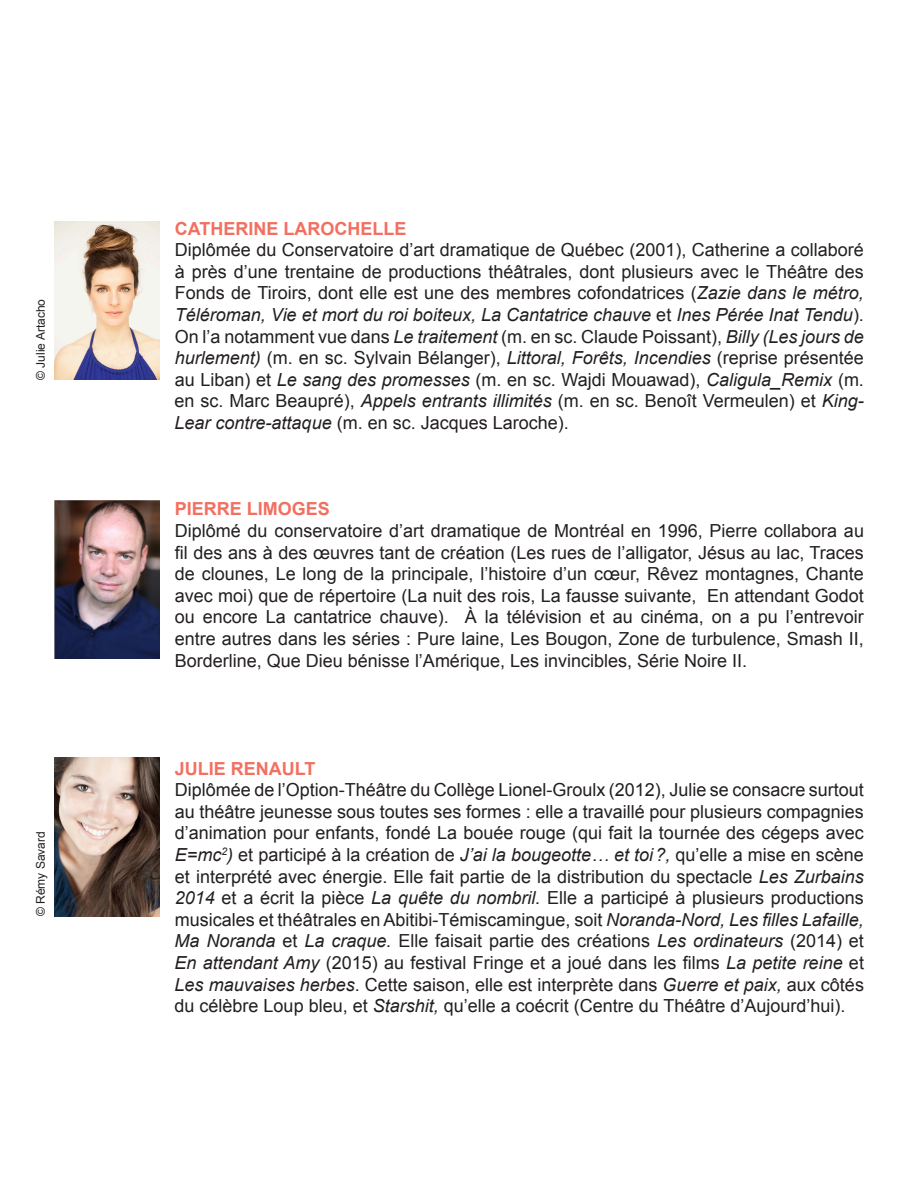
<style>
.page{position:relative;width:918px;height:1188px;background:#fff}
.page>*{position:absolute;margin:0;border:0;box-sizing:border-box;transform-origin:0 0}
.t1{font:18px/21.6px "Arial";color:#231f20;text-align:justify}
.t2{font:700 18px "Arial";color:#f36f60}
.t3{font:12px "Arial";color:#231f20}
.s1{font-style:italic}
</style>
<div class="page">
<img style="left:54px;top:758px;width:106px;height:158px">
<img style="left:54px;top:221px;width:106px;height:159px">
<img style="left:54px;top:500px;width:106px;height:159px">
<p class="t3" style="left:33px;top:380px;width:82px;rotate:-90deg">© Julie Artacho</p>
<p class="t3" style="left:33px;top:916px;width:86px;rotate:-90deg">© Rémy Savard</p>
<p class="t2" style="left:175px;top:216px;width:233px">CATHERINE LAROCHELLE</p>
<p class="t1" style="left:175px;top:239px;width:691px">Diplômée du Conservatoire d’art dramatique de Québec (2001), Catherine a collaboré à près d’une trentaine de productions théâtrales, dont plusieurs avec le Théâtre des Fonds de Tiroirs, dont elle est une des membres cofondatrices (<span class="s1">Zazie dans le métro, Téléroman, Vie et mort du roi boiteux, La Cantatrice chauve</span> et <span class="s1">Ines Pérée Inat Tendu</span>).<br>On l’a notamment vue dans <span class="s1">Le traitement</span> (m. en sc. Claude Poissant), <span class="s1">Billy (Les jours de hurlement)</span> (m. en sc. Sylvain Bélanger), <span class="s1">Littoral, Forêts, Incendies</span> (reprise présentée au Liban) et <span class="s1">Le sang des promesses</span> (m. en sc. Wajdi Mouawad), <span class="s1">Caligula_Remix</span> (m. en sc. Marc Beaupré), <span class="s1">Appels entrants illimités</span> (m. en sc. Benoît Vermeulen) et <span class="s1">King-Lear contre-attaque</span> (m. en sc. Jacques Laroche).</p>
<p class="t2" style="left:175px;top:497px;width:157px">PIERRE LIMOGES</p>
<p class="t1" style="left:175px;top:520px;width:691px">Diplômé du conservatoire d’art dramatique de Montréal en 1996, Pierre collabora au fil des ans à des œuvres tant de création (Les rues de l’alligator, Jésus au lac, Traces de clounes, Le long de la principale, l’histoire d’un cœur, Rêvez montagnes, Chante avec moi) que de répertoire (La nuit des rois, La fausse suivante, En attendant Godot ou encore La cantatrice chauve). À la télévision et au cinéma, on a pu l’entrevoir entre autres dans les séries : Pure laine, Les Bougon, Zone de turbulence, Smash II, Borderline, Que Dieu bénisse l’Amérique, Les invincibles, Série Noire II.</p>
<p class="t2" style="left:175px;top:756px;width:142px">JULIE RENAULT</p>
<p class="t1" style="left:175px;top:779px;width:691px">Diplômée de l’Option-Théâtre du Collège Lionel-Groulx (2012), Julie se consacre surtout au théâtre jeunesse sous toutes ses formes : elle a travaillé pour plusieurs compagnies d’animation pour enfants, fondé La bouée rouge (qui fait la tournée des cégeps avec <span class="s1">E=mc</span><sup>2</sup><span class="s1">)</span> et participé à la création de <span class="s1">J’ai la bougeotte… et toi?,</span> qu’elle a mise en scène et interprété avec énergie. Elle fait partie de la distribution du spectacle <span class="s1">Les Zurbains 2014</span> et a écrit la pièce <span class="s1">La quête du nombril.</span> Elle a participé à plusieurs productions musicales et théâtrales en Abitibi-Témiscamingue, soit <span class="s1">Noranda-Nord, Les filles Lafaille, Ma Noranda</span> et <span class="s1">La craque.</span> Elle faisait partie des créations <span class="s1">Les ordinateurs</span> (2014) et <span class="s1">En attendant Amy</span> (2015) au festival Fringe et a joué dans les films <span class="s1">La petite reine</span> et <span class="s1">Les mauvaises herbes</span>. Cette saison, elle est interprète dans <span class="s1">Guerre et paix,</span> aux côtés du célèbre Loup bleu, et <span class="s1">Starshit,</span> qu’elle a coécrit (Centre du Théâtre d’Aujourd’hui).</p>
</div>
